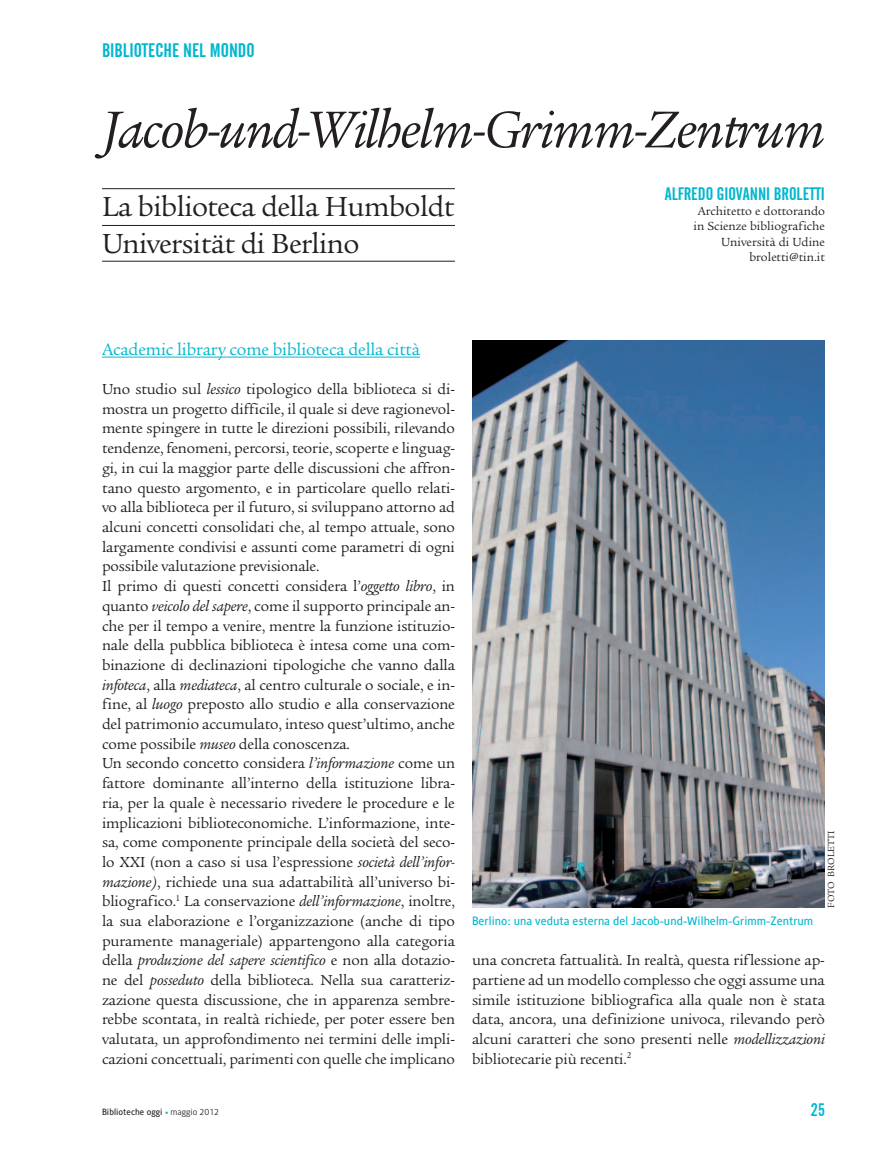
<style>
.page{position:relative;width:893px;height:1149px;background:#fff}
.page>*{position:absolute;margin:0;border:0;box-sizing:border-box;transform-origin:0 0}
.t1{font:italic 56.25px "Legacy Ser ITC";letter-spacing:-.03em;color:#231f20}
.t2{font:30px/37.5px "Legacy Ser ITC";letter-spacing:-.02em;color:#231f20}
.t3{font:19.5px "Alternate Gothic No 2 BT";color:#00b7ce}
.t4{font:18px "Legacy Ser ITC";letter-spacing:-.01em;color:#00b7ce}
.t5{font:18px "Alternate Gothic No 2 BT";color:#00b7ce}
.t6{font:15.75px/19.6px "Legacy Ser ITC";letter-spacing:-.01em;color:#231f20}
.t7{font:12.75px/15.3px "Legacy Ser ITC";color:#231f20;text-align:right}
.t8{font:12px "Alber";color:#00b7ce}
.t9{font:9.75px "Legacy Ser ITC";color:#231f20}
.t10{font:9px "Alber";color:#231f20}
.s1{font-style:italic}
.s2{font-weight:700;font-style:italic;color:#00b7ce}
.s3{font-weight:300}
</style>
<div class="page">
<img style="left:472px;top:340px;width:353px;height:567px">
<hr style="left:102px;top:356px;width:318px;height:1px;background:#00b7ce">
<hr style="left:102px;top:188px;width:353px;height:1px;background:#231f20">
<hr style="left:102px;top:225px;width:353px;height:1px;background:#231f20">
<hr style="left:102px;top:261px;width:353px;height:1px;background:#231f20">
<p class="t3" style="left:102px;top:40px;width:154px">BIBLIOTECHE NEL MONDO</p>
<h1 class="t1" style="left:102px;top:98px;width:725px">Jacob-und-Wilhelm-Grimm-Zentrum</h1>
<p class="t5" style="left:665px;top:183px;width:131px">ALFREDO GIOVANNI BROLETTI</p>
<p class="t7" style="left:693px;top:203px;width:133px">Architetto e dottorando in Scienze bibliografiche<br>Università di Udine broletti@tin.it</p>
<h2 class="t2" style="left:102px;top:188px;width:354px">La biblioteca della Humboldt<br>Universität di Berlino</h2>
<p class="t4" style="left:102px;top:339px;width:319px">Academic library come biblioteca della città</p>
<p class="t6" style="left:102px;top:379px;width:354px">Uno studio sul <span class="s1">lessico</span> tipologico della biblioteca si di&shy;mostra un progetto difficile, il quale si deve ragionevol&shy;mente spingere in tutte le direzioni possibili, rilevando tendenze, fenomeni, percorsi, teorie, scoperte e linguag&shy;gi, in cui la maggior parte delle discussioni che affron&shy;tano questo argomento, e in particolare quello relati&shy;vo alla biblioteca per il futuro, si sviluppano attorno ad alcuni concetti consolidati che, al tempo attuale, sono largamente condivisi e assunti come parametri di ogni possibile valutazione previsionale.<br>Il primo di questi concetti considera l’<span class="s1">oggetto libro</span>, in quanto <span class="s1">veicolo del sapere</span>, come il supporto principale an&shy;che per il tempo a venire, mentre la funzione istituzio&shy;nale della pubblica biblioteca è intesa come una com&shy;binazione di declinazioni tipologiche che vanno dalla <span class="s1">infoteca</span>, alla <span class="s1">mediateca</span>, al centro culturale o sociale, e in&shy;fine, al <span class="s1">luogo</span> preposto allo studio e alla conservazione del patrimonio accumulato, inteso quest’ultimo, anche come possibile <span class="s1">museo</span> della conoscenza.<br>Un secondo concetto considera <span class="s1">l’informazione</span> come un fattore dominante all’interno della istituzione libra&shy;ria, per la quale è necessario rivedere le procedure e le implicazioni biblioteconomiche. L’informazione, inte&shy;sa, come componente principale della società del seco&shy;lo XXI (non a caso si usa l’espressione <span class="s1">società dell’infor&shy;mazione)</span>, richiede una sua adattabilità all’universo bi&shy;bliografico.<sup>1</sup> La conservazione <span class="s1">dell’informazione</span>, inoltre, la sua elaborazione e l’organizzazione (anche di tipo puramente manageriale) appartengono alla categoria della <span class="s1">produzione del sapere scientifico</span> e non alla dotazio&shy;ne del <span class="s1">posseduto</span> della biblioteca. Nella sua caratteriz&shy;zazione questa discussione, che in apparenza sembre&shy;rebbe scontata, in realtà richiede, per poter essere ben valutata, un approfondimento nei termini delle impli&shy;cazioni concettuali, parimenti con quelle che implicano</p>
<p class="t8" style="left:472px;top:913px;width:343px">Berlino: una veduta esterna del Jacob-und-Wilhelm-Grimm-Zentrum</p>
<p class="t9" style="left:826px;top:907px;width:78px;rotate:-90deg">foto broletti</p>
<p class="t6" style="left:472px;top:950px;width:354px;text-align:justify">una concreta fattualità. In realtà, questa riflessione ap&shy;partiene ad un modello complesso che oggi assume una simile istituzione bibliografica alla quale non è stata data, ancora, una definizione univoca, rilevando però alcuni caratteri che sono presenti nelle <span class="s1">modellizzazioni </span>bibliotecarie più recenti.<sup>2</sup></p>
<p class="t10" style="left:102px;top:1106px;width:119px">Biblioteche oggi <span class="s2">•</span> <span class="s3">maggio 2012</span></p>
<p class="t5" style="left:811px;top:1099px;width:16px">25</p>
</div>
